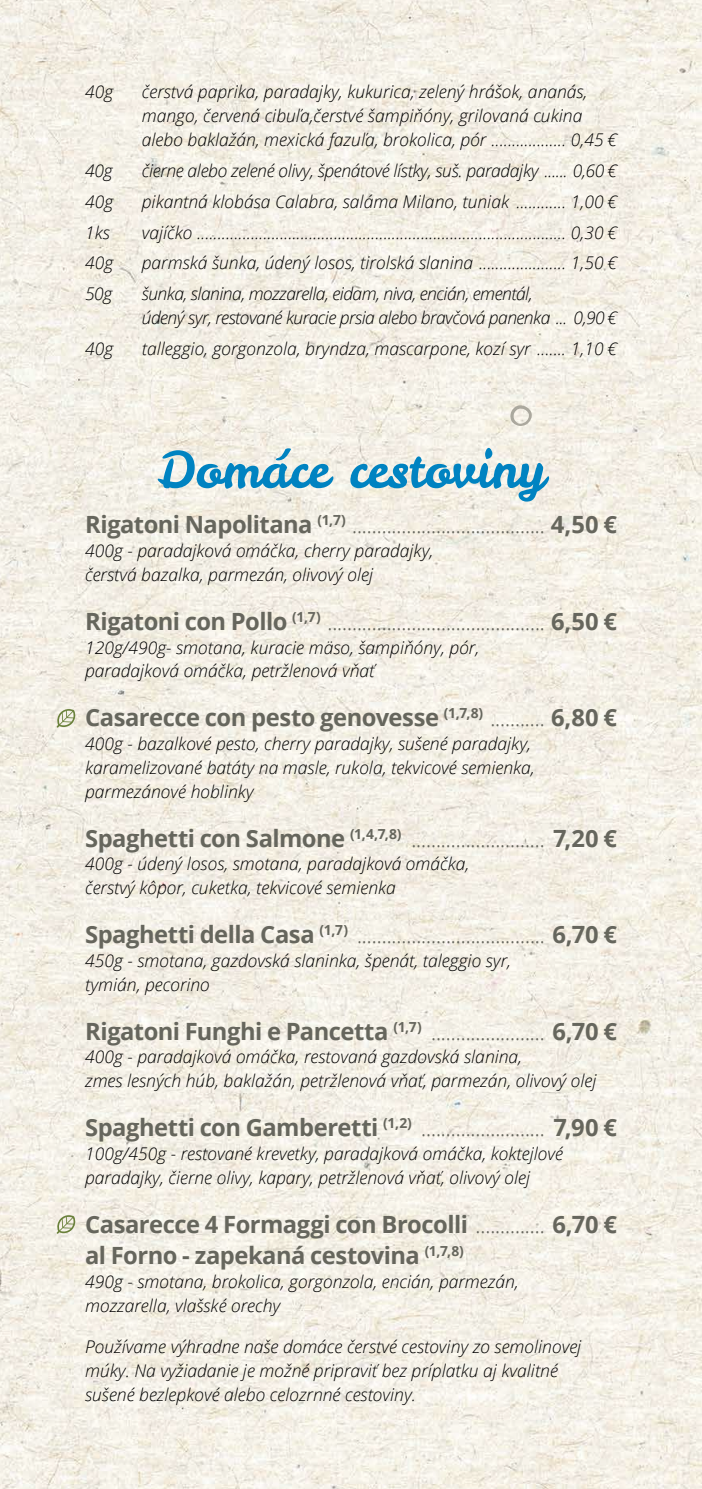
<style>
.page{position:relative;width:702px;height:1489px;background:#fff}
.page>*{position:absolute;margin:0;border:0;box-sizing:border-box;transform-origin:0 0}
.t1{font:50px "Leckerli One";color:#0083c1}
.t2{font:300 23.75px "Open Sans";color:#66665d}
.t3{font:700 23.75px/31.2px "Open Sans";letter-spacing:-.02em;color:#66665d}
.t4{font:italic 300 17.5px/23.8px "Open Sans";color:#000}
.t5{font:italic 300 17.5px/23.8px "Open Sans";letter-spacing:-.03em;color:#000}
.t6{font:italic 300 17.5px "Open Sans";letter-spacing:-.02em;color:#000}
.s1{font-weight:700}
.s2{font-weight:300}
</style>
<div class="page">
<img style="left:0;top:0;width:702px;height:1488px">
<svg style="left:56px;top:709px;width:20px;height:18px"></svg>
<svg style="left:56px;top:1215px;width:20px;height:18px"></svg>
<svg style="left:510px;top:405px;width:23px;height:21px"></svg>
<p class="t4" style="left:85px;top:80px;width:30px">40g</p>
<p class="t4" style="left:142px;top:80px;width:476px">čerstvá paprika, paradajky, kukurica, zelený hrášok, ananás, mango, červená cibuľa,čerstvé šampiňóny, grilovaná cukina alebo baklažán, mexická fazuľa, brokolica, pór .................. 0,45 €</p>
<p class="t4" style="left:85px;top:158px;width:29px">40g</p>
<p class="t6" style="left:142px;top:158px;width:476px">čierne alebo zelené olivy, špenátové lístky, suš. paradajky ...... 0,60 €</p>
<p class="t4" style="left:85px;top:189px;width:30px">40g</p>
<p class="t4" style="left:142px;top:189px;width:476px">pikantná klobása Calabra, saláma Milano, tuniak ............ 1,00 €</p>
<p class="t4" style="left:85px;top:220px;width:26px">1ks</p>
<p class="t4" style="left:142px;top:220px;width:476px">vajíčko ......................................................................................... 0,30 €</p>
<p class="t4" style="left:85px;top:250px;width:30px">40g</p>
<p class="t4" style="left:142px;top:250px;width:476px">parmská šunka, údený losos, tirolská slanina ..................... 1,50 €</p>
<p class="t4" style="left:85px;top:281px;width:29px">50g</p>
<p class="t5" style="left:142px;top:281px;width:476px">šunka, slanina, mozzarella, eidam, niva, encián, ementál,<br>údený syr, restované kuracie prsia alebo bravčová panenka ... 0,90 €</p>
<p class="t4" style="left:85px;top:336px;width:30px">40g</p>
<p class="t4" style="left:142px;top:336px;width:476px">talleggio, gorgonzola, bryndza, mascarpone, kozí syr ....... 1,10 €</p>
<h1 class="t1" style="left:157px;top:436px;width:389px">Domáce cestoviny</h1>
<h2 class="t2" style="left:85px;top:508px;width:533px"><span class="s1">Rigatoni Napolitana</span> <sup>(1,7)</sup> ....................................... <span class="s1">4,50 €</span></h2>
<p class="t4" style="left:85px;top:538px;width:350px">400g - paradajková omáčka, cherry paradajky, čerstvá bazalka, parmezán, olivový olej</p>
<h2 class="t2" style="left:85px;top:605px;width:533px"><span class="s1">Rigatoni con Pollo</span> <sup>(1,7)</sup> ............................................ <span class="s1">6,50 €</span></h2>
<p class="t4" style="left:85px;top:634px;width:395px">120g/490g- smotana, kuracie mäso, šampiňóny, pór, paradajková omáčka, petržlenová vňať</p>
<h2 class="t3" style="left:85px;top:701px;width:533px">Casarecce con pesto genovesse <sup>(1,7,8)</sup> <span class="s2">...........</span> 6,80 €</h2>
<p class="t4" style="left:85px;top:731px;width:451px">400g - bazalkové pesto, cherry paradajky, sušené paradajky, karamelizované batáty na masle, rukola, tekvicové semienka, parmezánové hoblinky</p>
<h2 class="t2" style="left:85px;top:821px;width:533px"><span class="s1">Spaghetti con Salmone</span> <sup>(1,4,7,8)</sup> ........................... <span class="s1">7,20 €</span></h2>
<p class="t4" style="left:85px;top:851px;width:386px">400g - údený losos, smotana, paradajková omáčka, čerstvý kôpor, cuketka, tekvicové semienka</p>
<h2 class="t2" style="left:85px;top:918px;width:533px"><span class="s1">Spaghetti della Casa</span> <sup>(1,7)</sup> ...................................... <span class="s1">6,70 €</span></h2>
<p class="t4" style="left:85px;top:948px;width:427px">450g - smotana, gazdovská slaninka, špenát, taleggio syr, tymián, pecorino</p>
<h2 class="t3" style="left:85px;top:1014px;width:533px">Rigatoni Funghi e Pancetta <sup>(1,7)</sup> <span class="s2">.......................</span> 6,70 €</h2>
<p class="t4" style="left:85px;top:1044px;width:513px">400g - paradajková omáčka, restovaná gazdovská slanina,<br>zmes lesných húb, baklažán, petržlenová vňať, parmezán, olivový olej</p>
<h2 class="t3" style="left:85px;top:1111px;width:533px">Spaghetti con Gamberetti <sup>(1,2)</sup> <span class="s2">.........................</span> 7,90 €</h2>
<p class="t4" style="left:85px;top:1141px;width:479px">100g/450g - restované krevetky, paradajková omáčka, koktejlové paradajky, čierne olivy, kapary, petržlenová vňať, olivový olej</p>
<h2 class="t3" style="left:85px;top:1207px;width:533px">Casarecce 4 Formaggi con Brocolli <span class="s2">..............</span> 6,70 € al Forno - zapekaná cestovina <sup>(1,7,8)</sup></h2>
<p class="t4" style="left:85px;top:1268px;width:435px">490g - smotana, brokolica, gorgonzola, encián, parmezán, mozzarella, vlašské orechy</p>
<p class="t4" style="left:85px;top:1333px;width:497px">Používame výhradne naše domáce čerstvé cestoviny zo semolinovej múky. Na vyžiadanie je možné pripraviť bez príplatku aj kvalitné sušené bezlepkové alebo celozrnné cestoviny.</p>
</div>
